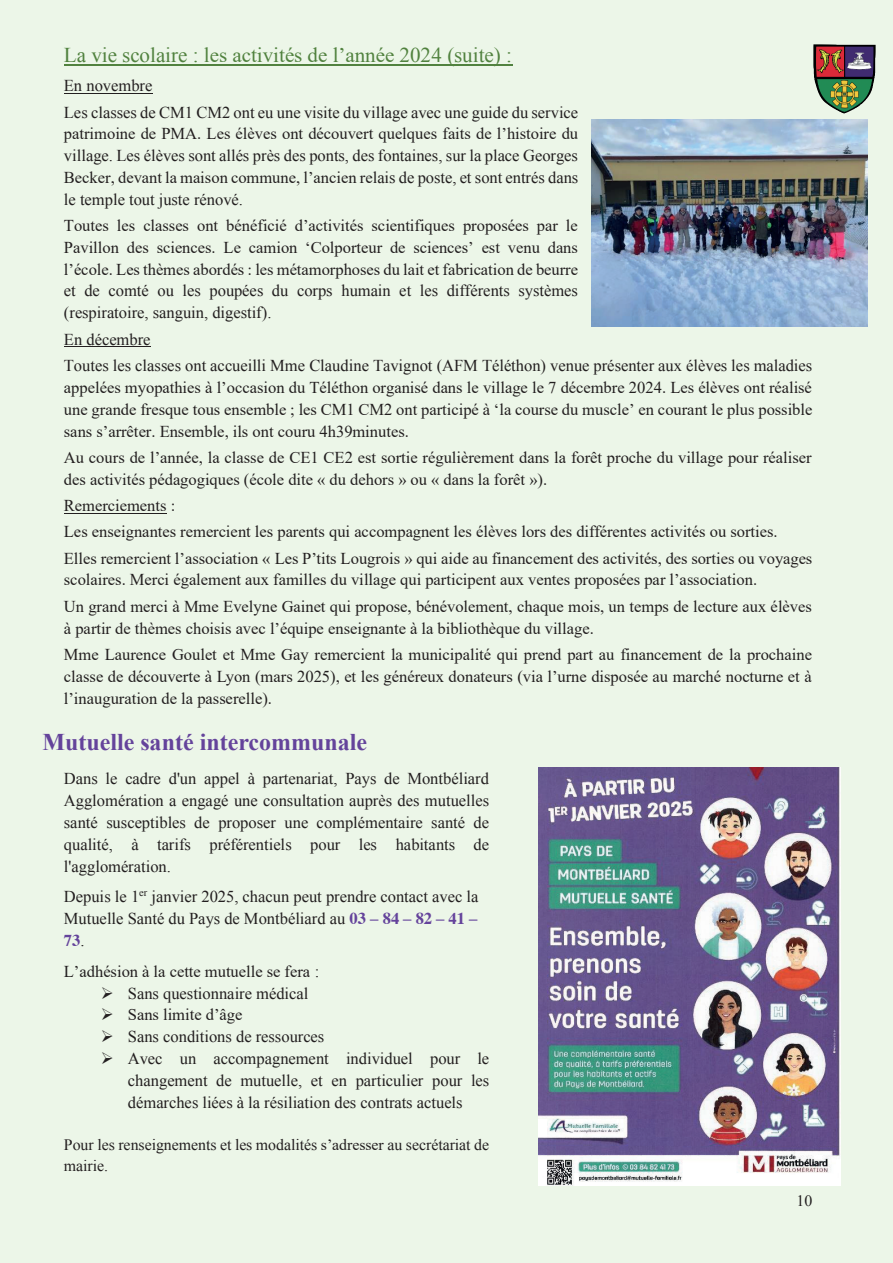
<style>
.page{position:relative;width:893px;height:1263px;background:#ecf6e8}
.page>*{position:absolute;margin:0;border:0;box-sizing:border-box;transform-origin:0 0}
.t1{font:700 24px "Times New Roman";color:#64439b}
.t2{font:21px "Times New Roman";color:#51823f}
.t3{font:16.5px/21.9px "Times New Roman";color:#231f20}
.t4{font:700 16.5px "Times";color:#64439b}
.t5{font:15.9px/20.7px "Times New Roman";color:#231f20}
.s1{font-family:"Times";font-weight:700;color:#64439b}
.s2{font-weight:700;color:#64439b}
.s3{font-family:"Times New Roman";font-weight:400;color:#231f20}
</style>
<div class="page">
<hr style="left:64px;top:64px;width:448px;height:1px;background:#51823f">
<hr style="left:64px;top:93px;width:88px;height:1px;background:#231f20">
<hr style="left:64px;top:347px;width:86px;height:1px;background:#231f20">
<hr style="left:64px;top:513px;width:103px;height:1px;background:#231f20">
<img style="left:539px;top:767px;width:302px;height:418px">
<img style="left:813px;top:44px;width:63px;height:70px">
<img style="left:591px;top:119px;width:277px;height:207px">
<p class="t2" style="left:64px;top:41px;width:450px">La vie scolaire : les activités de l’année 2024 (suite) :</p>
<p class="t3" style="left:64px;top:72px;width:516px;line-height:26.5px">En novembre<br>Les classes de CM1 CM2 ont eu une visite du village avec une guide du service</p>
<p class="t3" style="left:64px;top:122px;width:516px;text-align:justify">patrimoine de PMA. Les élèves ont découvert quelques faits de l’histoire du village. Les élèves sont allés près des ponts, des fontaines, sur la place Georges Becker, devant la maison commune, l’ancien relais de poste, et sont entrés dans le temple tout juste rénové.</p>
<p class="t3" style="left:64px;top:214px;width:516px;text-align:justify">Toutes les classes ont bénéficié d’activités scientifiques proposées par le Pavillon des sciences. Le camion ‘Colporteur de sciences’ est venu dans l’école. Les thèmes abordés : les métamorphoses du lait et fabrication de beurre et de comté ou les poupées du corps humain et les différents systèmes (respiratoire, sanguin, digestif).</p>
<p class="t3" style="left:64px;top:326px;width:750px;line-height:26.4px">En décembre<br>Toutes les classes ont accueilli Mme Claudine Tavignot (AFM Téléthon) venue présenter aux élèves les maladies</p>
<p class="t3" style="left:64px;top:376px;width:750px;text-align:justify">appelées myopathies à l’occasion du Téléthon organisé dans le village le 7 décembre 2024. Les élèves ont réalisé une grande fresque tous ensemble ; les CM1 CM2 ont participé à ‘la course du muscle’ en courant le plus possible sans s’arrêter. Ensemble, ils ont couru 4h39minutes.</p>
<p class="t3" style="left:64px;top:446px;width:749px">Au cours de l’année, la classe de CE1 CE2 est sortie régulièrement dans la forêt proche du village pour réaliser des activités pédagogiques (école dite « du dehors » ou « dans la forêt »).</p>
<p class="t3" style="left:64px;top:492px;width:750px;line-height:26.4px">Remerciements :<br>Les enseignantes remercient les parents qui accompagnent les élèves lors des différentes activités ou sorties.<br>Elles remercient l’association « Les P’tits Lougrois » qui aide au financement des activités, des sorties ou voyages</p>
<p class="t3" style="left:64px;top:566px;width:749px;line-height:26.2px">scolaires. Merci également aux familles du village qui participent aux ventes proposées par l’association.<br>Un grand merci à Mme Evelyne Gainet qui propose, bénévolement, chaque mois, un temps de lecture aux élèves</p>
<p class="t3" style="left:64px;top:614px;width:750px;line-height:26.4px">à partir de thèmes choisis avec l’équipe enseignante à la bibliothèque du village.<br>Mme Laurence Goulet et Mme Gay remercient la municipalité qui prend part au financement de la prochaine</p>
<p class="t3" style="left:64px;top:665px;width:749px">classe de découverte à Lyon (mars 2025), et les généreux donateurs (via l’urne disposée au marché nocturne et à l’inauguration de la passerelle).</p>
<h1 class="t1" style="left:43px;top:725px;width:326px">Mutuelle santé intercommunale</h1>
<p class="t3" style="left:64px;top:767px;width:427px;text-align:justify">Dans le cadre d'un appel à partenariat, Pays de Montbéliard Agglomération a engagé une consultation auprès des mutuelles santé susceptibles de proposer une complémentaire santé de qualité, à tarifs préférentiels pour les habitants de l'agglomération.</p>
<p class="t3" style="left:64px;top:886px;width:416px">Depuis le 1<sup>er</sup> janvier 2025, chacun peut prendre contact avec la<br>Mutuelle Santé du Pays de Montbéliard au <span class="s1">03</span> <span class="s2">–</span> <span class="s1">84</span> <span class="s2">–</span> <span class="s1">82</span> <span class="s2">–</span> <span class="s1">41</span> <span class="s2">–</span></p>
<p class="t4" style="left:64px;top:924px;width:22px">73<span class="s3">.</span></p>
<p class="t3" style="left:64px;top:960px;width:257px">L’adhésion à la cette mutuelle se fera :</p>
<p class="t3" style="left:101px;top:982px;width:209px">➢ Sans questionnaire médical</p>
<p class="t3" style="left:101px;top:1003px;width:143px">➢ Sans limite d’âge</p>
<p class="t3" style="left:101px;top:1025px;width:225px">➢ Sans conditions de ressources</p>
<p class="t3" style="left:128px;top:1047px;width:363px;text-align:justify;text-indent:-27px">➢ Avec un accompagnement individuel pour le changement de mutuelle, et en particulier pour les démarches liées à la résiliation des contrats actuels</p>
<p class="t5" style="left:64px;top:1134px;width:427px">Pour les renseignements et les modalités s’adresser au secrétariat de mairie.</p>
<p class="t5" style="left:796px;top:1190px;width:17px">10</p>
</div>
